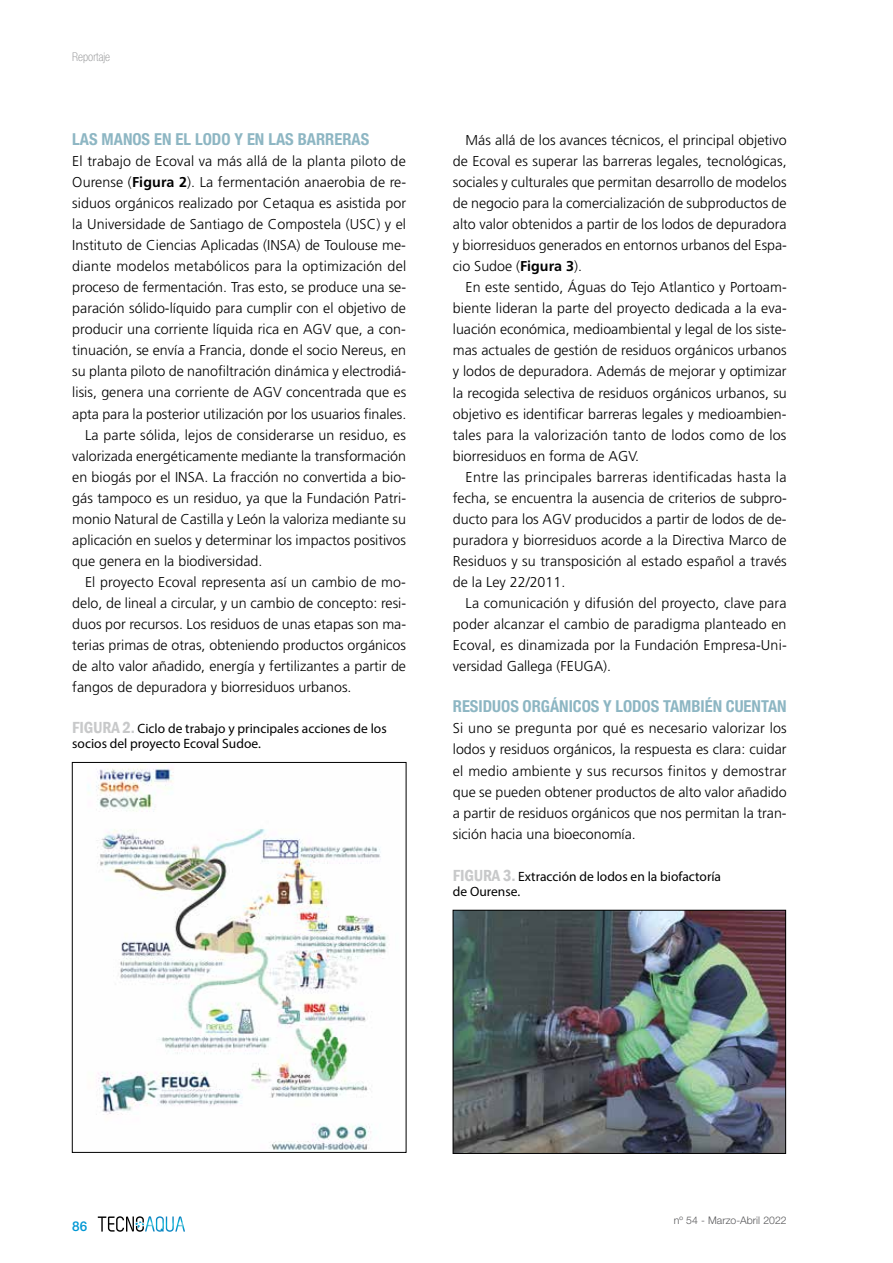
<style>
.page{position:relative;width:893px;height:1263px;background:#fff}
.page>*{position:absolute;margin:0;border:0;box-sizing:border-box;transform-origin:0 0}
.t1{font:700 condensed 16.5px "Helvetica Neue LT Std";color:#8db6c3}
.t2{font:300 14.25px/21px "Frutiger LT Std";color:#000;text-align:justify}
.t3{font:13.5px/15px "Myriad Pro";color:#000}
.t4{font:500 13.5px "Helvetica Neue LT Std";color:#0098d4}
.t5{font:100 condensed 12px "Helvetica Neue LT Std";color:#87888a}
.t6{font:300 10.5px "Helvetica Neue LT Std";color:#58585a}
.s1{font-weight:700}
.s2{font-family:"Franklin Gothic";font-weight:600;font-stretch:condensed;font-size:16.5px;color:#c8c9ca}
</style>
<div class="page">
<svg style="left:98px;top:1216px;width:87px;height:16px"></svg>
<img style="left:88px;top:768px;width:300px;height:382px">
<div style="left:72px;top:762px;width:334px;height:390px;border:1px solid #000"></div>
<img style="left:455px;top:912px;width:329px;height:240px">
<div style="left:453px;top:910px;width:333px;height:244px;border:1px solid #000"></div>
<p class="t5" style="left:72px;top:50px;width:39px">Reportaje</p>
<p class="t1" style="left:72px;top:130px;width:298px">LAS MANOS EN EL LODO Y EN LAS BARRERAS</p>
<p class="t2" style="left:72px;top:151px;width:335px">El trabajo de Ecoval va más allá de la planta piloto de</p>
<p class="t2" style="left:72px;top:172px;width:335px">Ourense (<span class="s1">Figura 2</span>). La fermentación anaerobia de re-</p>
<p class="t2" style="left:72px;top:193px;width:335px">siduos orgánicos realizado por Cetaqua es asistida por</p>
<p class="t2" style="left:72px;top:214px;width:335px">la Universidade de Santiago de Compostela (USC) y el</p>
<p class="t2" style="left:72px;top:235px;width:335px">Instituto de Ciencias Aplicadas (INSA) de Toulouse me-</p>
<p class="t2" style="left:72px;top:256px;width:335px">diante modelos metabólicos para la optimización del</p>
<p class="t2" style="left:72px;top:277px;width:335px">proceso de fermentación. Tras esto, se produce una se-</p>
<p class="t2" style="left:72px;top:298px;width:335px">paración sólido-líquido para cumplir con el objetivo de</p>
<p class="t2" style="left:72px;top:319px;width:335px">producir una corriente líquida rica en AGV que, a con-</p>
<p class="t2" style="left:72px;top:340px;width:335px">tinuación, se envía a Francia, donde el socio Nereus, en</p>
<p class="t2" style="left:72px;top:361px;width:335px">su planta piloto de nanofiltración dinámica y electrodiá-</p>
<p class="t2" style="left:72px;top:382px;width:335px">lisis, genera una corriente de AGV concentrada que es</p>
<p class="t2" style="left:72px;top:403px;width:335px">apta para la posterior utilización por los usuarios finales.</p>
<p class="t2" style="left:85px;top:424px;width:322px">La parte sólida, lejos de considerarse un residuo, es</p>
<p class="t2" style="left:72px;top:445px;width:335px">valorizada energéticamente mediante la transformación</p>
<p class="t2" style="left:72px;top:466px;width:335px">en biogás por el INSA. La fracción no convertida a bio-</p>
<p class="t2" style="left:72px;top:487px;width:335px">gás tampoco es un residuo, ya que la Fundación Patri-</p>
<p class="t2" style="left:72px;top:508px;width:335px">monio Natural de Castilla y León la valoriza mediante su</p>
<p class="t2" style="left:72px;top:529px;width:335px">aplicación en suelos y determinar los impactos positivos</p>
<p class="t2" style="left:72px;top:550px;width:192px">que genera en la biodiversidad.</p>
<p class="t2" style="left:85px;top:571px;width:322px">El proyecto Ecoval representa así un cambio de mo-</p>
<p class="t2" style="left:72px;top:592px;width:335px">delo, de lineal a circular, y un cambio de concepto: resi-</p>
<p class="t2" style="left:72px;top:613px;width:335px">duos por recursos. Los residuos de unas etapas son ma-</p>
<p class="t2" style="left:72px;top:634px;width:335px">terias primas de otras, obteniendo productos orgánicos</p>
<p class="t2" style="left:72px;top:655px;width:335px">de alto valor añadido, energía y fertilizantes a partir de</p>
<p class="t2" style="left:72px;top:676px;width:281px">fangos de depuradora y biorresiduos urbanos.</p>
<p class="t3" style="left:72px;top:721px;width:316px"><span class="s2">FIGURA 2.</span> Ciclo de trabajo y principales acciones de los socios del proyecto Ecoval Sudoe.</p>
<p class="t2" style="left:453px;top:130px;width:336px;text-indent:13px">Más allá de los avances técnicos, el principal objetivo de Ecoval es superar las barreras legales, tecnológicas, sociales y culturales que permitan desarrollo de modelos de negocio para la comercialización de subproductos de alto valor obtenidos a partir de los lodos de depuradora y biorresiduos generados en entornos urbanos del Espa&shy;cio Sudoe (<span class="s1">Figura 3</span>).</p>
<p class="t2" style="left:453px;top:277px;width:335px;text-indent:13px">En este sentido, Águas do Tejo Atlantico y Portoam&shy;biente lideran la parte del proyecto dedicada a la eva&shy;luación económica, medioambiental y legal de los siste&shy;mas actuales de gestión de residuos orgánicos urbanos y lodos de depuradora. Además de mejorar y optimizar la recogida selectiva de residuos orgánicos urbanos, su objetivo es identificar barreras legales y medioambien&shy;tales para la valorización tanto de lodos como de los biorresiduos en forma de AGV.</p>
<p class="t2" style="left:453px;top:466px;width:335px;text-indent:13px">Entre las principales barreras identificadas hasta la fecha, se encuentra la ausencia de criterios de subpro&shy;ducto para los AGV producidos a partir de lodos de de&shy;puradora y biorresiduos acorde a la Directiva Marco de Residuos y su transposición al estado español a través de la Ley 22/2011.</p>
<p class="t2" style="left:453px;top:592px;width:335px;text-indent:13px">La comunicación y difusión del proyecto, clave para poder alcanzar el cambio de paradigma planteado en Ecoval, es dinamizada por la Fundación Empresa-Uni&shy;versidad Gallega (FEUGA).</p>
<p class="t1" style="left:453px;top:697px;width:335px">RESIDUOS ORGÁNICOS Y LODOS TAMBIÉN CUENTAN</p>
<p class="t2" style="left:453px;top:718px;width:335px">Si uno se pregunta por qué es necesario valorizar los lodos y residuos orgánicos, la respuesta es clara: cuidar el medio ambiente y sus recursos finitos y demostrar que se pueden obtener productos de alto valor añadido a partir de residuos orgánicos que nos permitan la tran&shy;sición hacia una bioeconomía.</p>
<p class="t3" style="left:453px;top:868px;width:270px"><span class="s2">FIGURA 3.</span> Extracción de lodos en la biofactoría de Ourense.</p>
<p class="t4" style="left:72px;top:1218px;width:17px">86</p>
<p class="t6" style="left:674px;top:1213px;width:114px">nº 54 - Marzo-Abril 2022</p>
</div>
